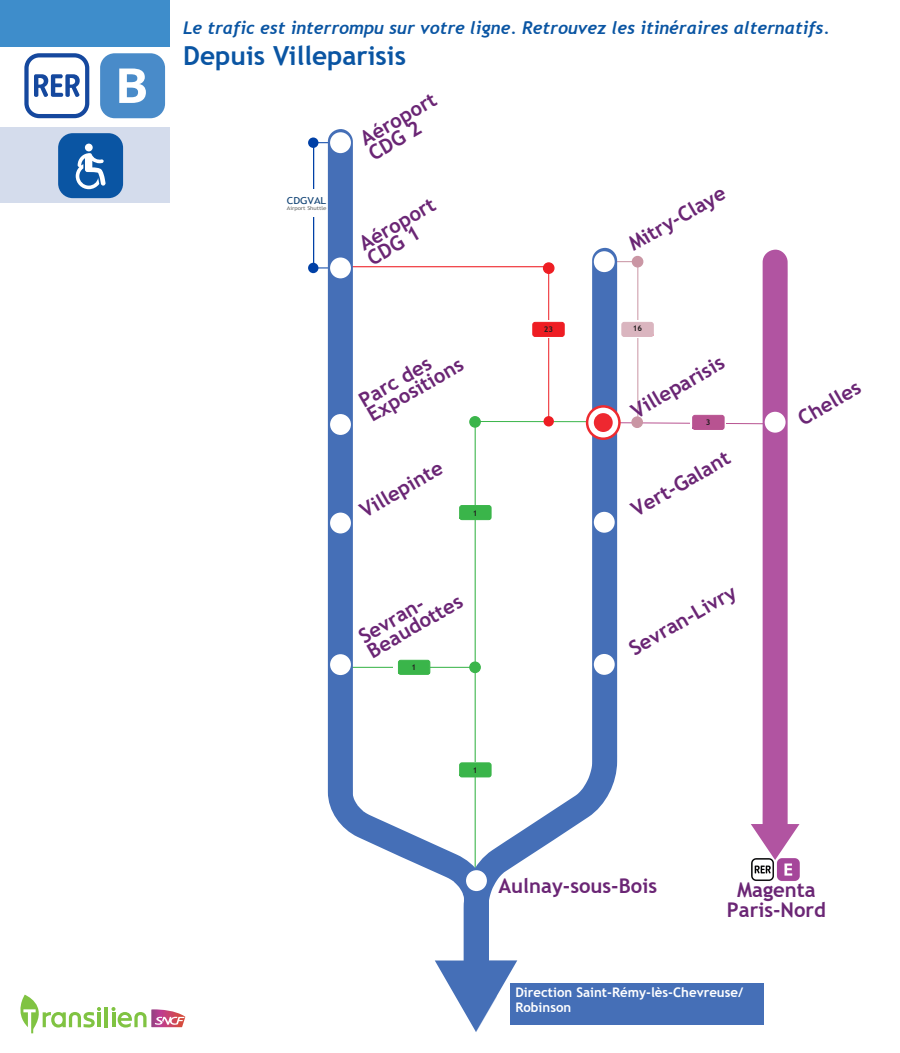
<style>
.page{position:relative;width:900px;height:1053px;background:#fff}
.page>*{position:absolute;margin:0;border:0;box-sizing:border-box;transform-origin:0 0}
.t1{font:700 26.25px "Trebuchet MS";color:#0a55a3}
.t2{font:700 20.38px "Trebuchet MS";color:#6b2675}
.t3{font:700 20.25px/16.9px "Trebuchet MS";color:#6b2675}
.t4{font:italic 700 17.5px "Trebuchet";color:#0a55a3}
.t5{font:700 13.25px/14.9px "Trebuchet MS";color:#fff}
.t6{font:9.62px "Trebuchet MS";letter-spacing:-.01em;color:#134576;scale:1.16 1}
.t7{font:700 7.88px "Trebuchet MS";color:#231f20}
.t8{font:5.25px "Trebuchet MS";letter-spacing:-.01em;color:#666968;scale:1.16 1}
</style>
<div class="page">
<img style="left:751px;top:860px;width:49px;height:21px">
<div style="left:1px;top:0;width:169px;height:46px;background:#3e8dcb"></div>
<div style="left:1px;top:127px;width:169px;height:76px;background:#d4dcec"></div>
<svg style="left:24px;top:53px;width:65px;height:65px"></svg>
<div style="left:100px;top:53px;width:65px;height:65px;background:#498bc9;border-radius:15px"></div>
<svg style="left:119px;top:68px;width:27px;height:35px"></svg>
<div style="left:58px;top:133px;width:65px;height:65px;background:#0a55a3;border-radius:15px"></div>
<svg style="left:76px;top:144px;width:30px;height:45px"></svg>
<div style="left:510px;top:982px;width:254px;height:42px;background:#456fb7"></div>
<svg style="left:328px;top:129px;width:136px;height:831px"></svg>
<hr style="left:313px;top:140px;width:1px;height:127px;background:#0040a6">
<div style="left:278px;top:190px;width:48px;height:27px;background:#fff"></div>
<div style="left:308px;top:137px;width:10px;height:11px;background:#0040a6;border-radius:50%"></div>
<div style="left:308px;top:263px;width:10px;height:10px;background:#0040a6;border-radius:50%"></div>
<svg style="left:464px;top:247px;width:153px;height:736px"></svg>
<svg style="left:587px;top:406px;width:32px;height:32px"></svg>
<div style="left:586px;top:405px;width:35px;height:35px;border:2px solid #ee2b30;border-radius:50%"></div>
<div style="left:594px;top:413px;width:19px;height:19px;background:#ee2830;border-radius:50%"></div>
<svg style="left:435px;top:960px;width:82px;height:71px"></svg>
<div style="left:330px;top:257px;width:21px;height:21px;background:#fff;border-radius:50%"></div>
<div style="left:330px;top:132px;width:21px;height:21px;background:#fff;border-radius:50%"></div>
<div style="left:594px;top:654px;width:21px;height:20px;background:#fff;border-radius:50%"></div>
<div style="left:594px;top:512px;width:21px;height:20px;background:#fff;border-radius:50%"></div>
<div style="left:594px;top:251px;width:21px;height:21px;background:#fff;border-radius:50%"></div>
<div style="left:466px;top:870px;width:21px;height:21px;background:#fff;border-radius:50%"></div>
<div style="left:330px;top:654px;width:21px;height:21px;background:#fff;border-radius:50%"></div>
<div style="left:330px;top:512px;width:21px;height:21px;background:#fff;border-radius:50%"></div>
<div style="left:330px;top:414px;width:21px;height:21px;background:#fff;border-radius:50%"></div>
<svg style="left:612px;top:249px;width:187px;height:611px"></svg>
<div style="left:765px;top:412px;width:20px;height:20px;background:#fff;border-radius:50%"></div>
<svg style="left:690px;top:413px;width:36px;height:18px"></svg>
<hr style="left:693px;top:427px;width:31px;height:2px;background:#ac599f">
<div style="left:693px;top:415px;width:31px;height:14px;background:#b85391;border-radius:2px"></div>
<div style="left:692px;top:415px;width:32px;height:14px;border:1px solid #b85391;border-radius:2px"></div>
<hr style="left:548px;top:268px;width:1px;height:150px;background:#ee1d23">
<svg style="left:533px;top:320px;width:36px;height:18px"></svg>
<div style="left:533px;top:322px;width:31px;height:14px;background:#ee1d23;border-radius:2px"></div>
<div style="left:532px;top:322px;width:32px;height:14px;border:1px solid #ee1d23;border-radius:2px"></div>
<div style="left:454px;top:505px;width:37px;height:15px;background:#fff"></div>
<div style="left:460px;top:505px;width:31px;height:14px;background:#3ab54a;border-radius:2px"></div>
<div style="left:459px;top:505px;width:32px;height:15px;border:1px solid #3ab54a;border-radius:2px"></div>
<div style="left:454px;top:762px;width:37px;height:15px;background:#fff"></div>
<div style="left:460px;top:762px;width:31px;height:14px;background:#3ab54a;border-radius:2px"></div>
<div style="left:459px;top:762px;width:32px;height:15px;border:1px solid #3ab54a;border-radius:2px"></div>
<div style="left:393px;top:660px;width:37px;height:14px;background:#fff"></div>
<div style="left:398px;top:660px;width:32px;height:14px;background:#3ab54a;border-radius:2px"></div>
<div style="left:398px;top:660px;width:32px;height:14px;border:1px solid #3ab54a;border-radius:2px"></div>
<svg style="left:620px;top:320px;width:35px;height:18px"></svg>
<hr style="left:622px;top:334px;width:31px;height:2px;background:#f6a1b4">
<div style="left:622px;top:322px;width:31px;height:14px;background:#dab5bf;border-radius:2px"></div>
<div style="left:622px;top:322px;width:31px;height:14px;border:1px solid #dab5bf;border-radius:2px"></div>
<hr style="left:105px;top:1006px;width:3px;height:21px;background:#80c342">
<svg style="left:20px;top:994px;width:81px;height:39px"></svg>
<svg style="left:111px;top:1007px;width:74px;height:20px"></svg>
<p class="t4" style="left:183px;top:16px;width:648px">Le trafic est interrompu sur votre ligne. Retrouvez les itinéraires alternatifs.</p>
<p class="t1" style="left:183px;top:39px;width:224px">Depuis Villeparisis</p>
<p class="t6" style="left:287px;top:194px;width:35px">CDGVAL</p>
<p class="t8" style="left:287px;top:205px;width:36px">Airport Shuttle</p>
<p class="t3" style="left:357px;top:132px;width:86px;rotate:-30deg">Aéroport<br>CDG 2</p>
<p class="t3" style="left:356px;top:238px;width:86px;rotate:-30deg">Aéroport<br>CDG 1</p>
<p class="t3" style="left:356px;top:394px;width:109px;rotate:-30deg">Parc des<br>Expositions</p>
<p class="t3" style="left:357px;top:505px;width:93px;rotate:-30deg">Villepinte</p>
<p class="t7" style="left:473px;top:508px;width:6px">1</p>
<p class="t3" style="left:356px;top:630px;width:108px;rotate:-30deg">Sevran-<br>Beaudottes</p>
<p class="t7" style="left:412px;top:662px;width:6px">1</p>
<p class="t7" style="left:473px;top:765px;width:6px">1</p>
<p class="t7" style="left:544px;top:324px;width:11px">23</p>
<p class="t2" style="left:624px;top:234px;width:110px;rotate:-30deg">Mitry-Claye</p>
<p class="t7" style="left:633px;top:323px;width:11px">16</p>
<p class="t2" style="left:626px;top:401px;width:105px;rotate:-30deg">Villeparisis</p>
<p class="t2" style="left:626px;top:500px;width:112px;rotate:-30deg">Vert-Galant</p>
<p class="t7" style="left:706px;top:417px;width:6px">3</p>
<p class="t2" style="left:624px;top:638px;width:121px;rotate:-30deg">Sevran-Livry</p>
<p class="t2" style="left:793px;top:409px;width:70px;rotate:-30deg">Chelles</p>
<p class="t3" style="left:498px;top:877px;width:160px">Aulnay-sous-Bois</p>
<p class="t3" style="left:727px;top:879px;width:101px;line-height:20px;text-align:center">Magenta<br>Paris-Nord</p>
<p class="t5" style="left:515px;top:984px;width:229px">Direction Saint-Rémy-lès-Chevreuse/<br>Robinson</p>
</div>
